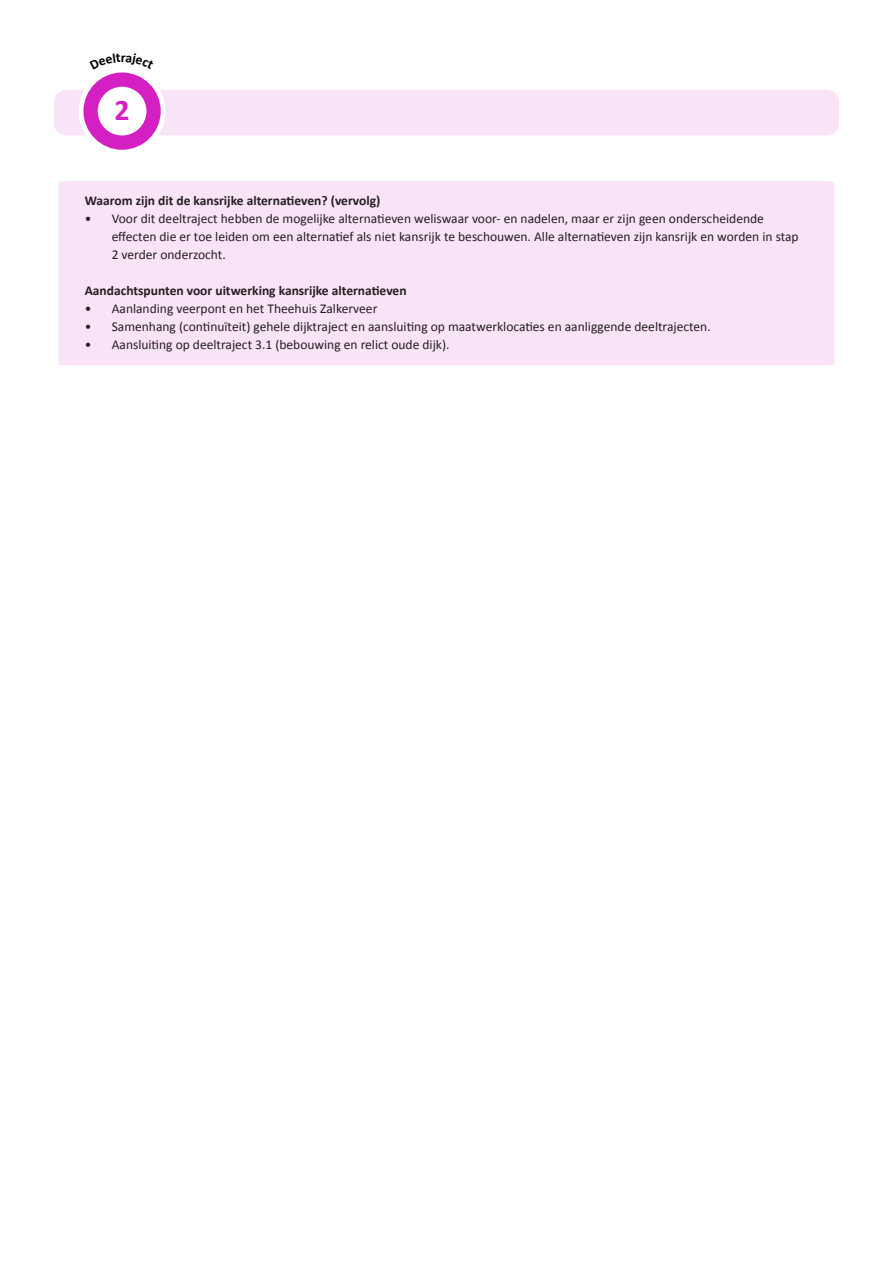
<style>
.page{position:relative;width:893px;height:1263px;background:#fff}
.page>*{position:absolute;margin:0;border:0;box-sizing:border-box;transform-origin:0 0}
.t1{font:700 30px "Calibri";color:#d41fc2}
.t2{font:13.5px/18px "Calibri";color:#231f20}
.t3{font:700 13.5px "Calibri";color:#231f20}
</style>
<div class="page">
<div style="left:58px;top:181px;width:776px;height:184px;background:#f9e3f7"></div>
<div style="left:56px;top:92px;width:781px;height:41px;background:#f9e3f7;border-radius:10px"></div>
<div style="left:54px;top:90px;width:785px;height:45px;border:4px solid #e88fe0;border-radius:10px"></div>
<svg style="left:79px;top:72px;width:86px;height:78px"></svg>
<p class="t1" style="left:114px;top:89px;width:17px">2</p>
<p class="t3" style="left:85px;top:191px;width:297px">Waarom zijn dit de kansrijke alternatieven? (vervolg)</p>
<p class="t2" style="left:112px;top:209px;width:688px;text-indent:-27px">• Voor dit deeltraject hebben de mogelijke alternatieven weliswaar voor- en nadelen, maar er zijn geen onderscheidende effecten die er toe leiden om een alternatief als niet kansrijk te beschouwen. Alle alternatieven zijn kansrijk en worden in stap<br>2 verder onderzocht.</p>
<p class="t3" style="left:85px;top:281px;width:323px">Aandachtspunten voor uitwerking kansrijke alternatieven</p>
<p class="t2" style="left:85px;top:299px;width:294px">• Aanlanding veerpont en het Theehuis Zalkerveer</p>
<p class="t2" style="left:85px;top:317px;width:627px">• Samenhang (continuïteit) gehele dijktraject en aansluiting op maatwerklocaties en aanliggende deeltrajecten.</p>
<p class="t2" style="left:85px;top:335px;width:366px">• Aansluiting op deeltraject 3.1 (bebouwing en relict oude dijk).</p>
</div>
